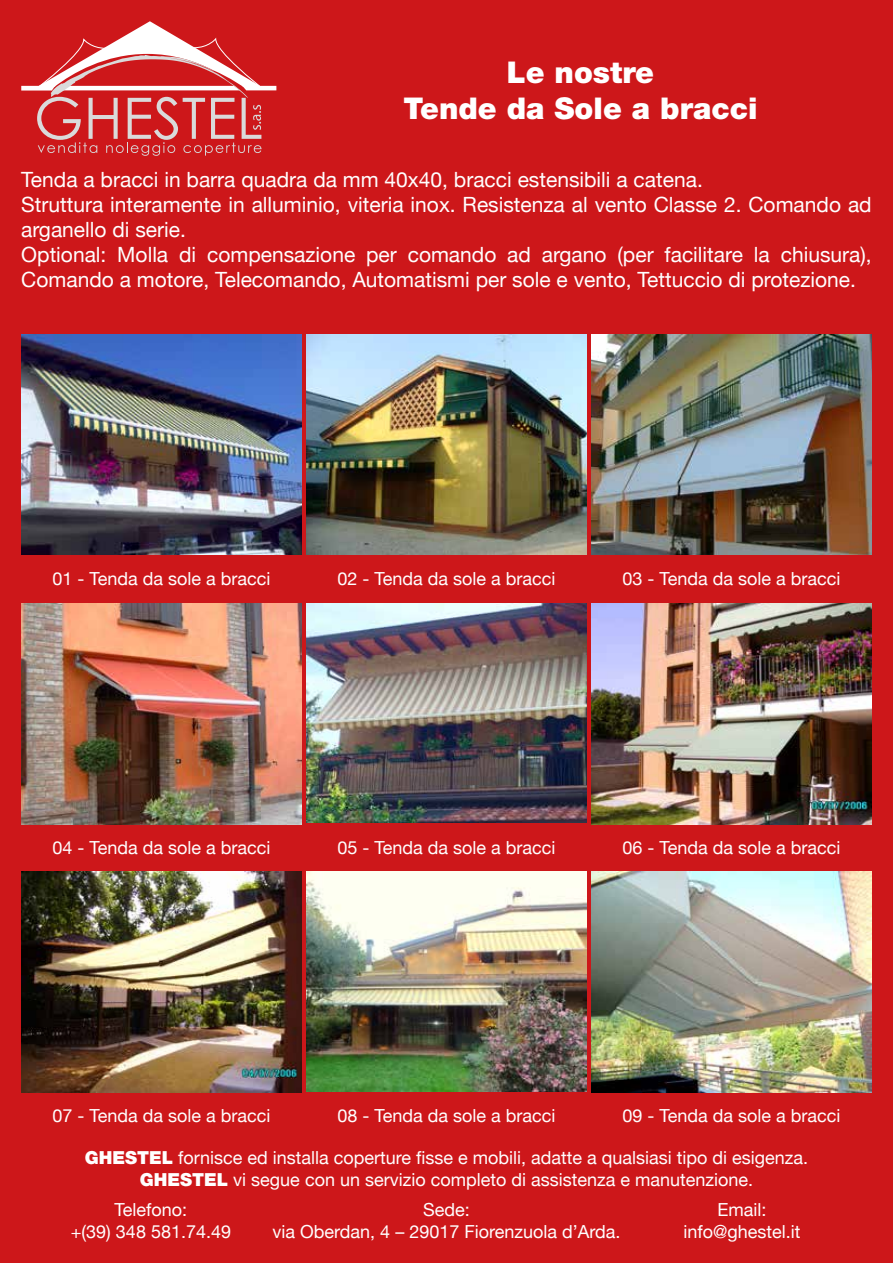
<style>
.page{position:relative;width:893px;height:1263px;background:#cd171a}
.page>*{position:absolute;margin:0;border:0;box-sizing:border-box;transform-origin:0 0}
.t1{font:900 30px/36px "Helvetica Neue";color:#fff;text-align:center}
.t2{font:21px/25.2px "Helvetica Neue";color:#fff}
.t3{font:18px/21.6px "Helvetica Neue";color:#fff;text-align:center}
.s1{font-weight:900}
</style>
<div class="page">
<svg style="left:21px;top:21px;width:255px;height:135px"></svg>
<img style="left:306px;top:334px;width:281px;height:221px">
<img style="left:21px;top:334px;width:281px;height:221px">
<img style="left:591px;top:334px;width:281px;height:221px">
<img style="left:306px;top:603px;width:281px;height:219px">
<img style="left:21px;top:603px;width:281px;height:221px">
<img style="left:591px;top:603px;width:281px;height:221px">
<img style="left:306px;top:872px;width:281px;height:219px">
<img style="left:21px;top:872px;width:281px;height:220px">
<img style="left:591px;top:872px;width:281px;height:220px">
<h1 class="t1" style="left:403px;top:54px;width:356px">Le nostre<br>Tende da Sole a bracci</h1>
<p class="t2" style="left:21px;top:168px;width:852px">Tenda a bracci in barra quadra da mm 40x40, bracci estensibili a catena.<br>Struttura interamente in alluminio, viteria inox. Resistenza al vento Classe 2. Comando ad arganello di serie.<br>Optional: Molla di compensazione per comando ad argano (per facilitare la chiusura), Comando a motore, Telecomando, Automatismi per sole e vento, Tettuccio di protezione.</p>
<p class="t3" style="left:53px;top:569px;width:220px">01 - Tenda da sole a bracci</p>
<p class="t3" style="left:337px;top:569px;width:220px">02 - Tenda da sole a bracci</p>
<p class="t3" style="left:622px;top:569px;width:220px">03 - Tenda da sole a bracci</p>
<p class="t3" style="left:53px;top:838px;width:220px">04 - Tenda da sole a bracci</p>
<p class="t3" style="left:337px;top:838px;width:220px">05 - Tenda da sole a bracci</p>
<p class="t3" style="left:622px;top:838px;width:220px">06 - Tenda da sole a bracci</p>
<p class="t3" style="left:53px;top:1106px;width:220px">07 - Tenda da sole a bracci</p>
<p class="t3" style="left:337px;top:1106px;width:220px">08 - Tenda da sole a bracci</p>
<p class="t3" style="left:622px;top:1106px;width:220px">09 - Tenda da sole a bracci</p>
<p class="t3" style="left:85px;top:1148px;width:725px"><span class="s1">GHESTEL</span> fornisce ed installa coperture fisse e mobili, adatte a qualsiasi tipo di esigenza.<br><span class="s1">GHESTEL</span> vi segue con un servizio completo di assistenza e manutenzione.</p>
<p class="t3" style="left:273px;top:1200px;width:349px">Sede:<br>via Oberdan, 4 – 29017 Fiorenzuola d’Arda.</p>
<p class="t3" style="left:71px;top:1200px;width:162px">Telefono:<br>+(39) 348 581.74.49</p>
<p class="t3" style="left:683px;top:1200px;width:119px">Email: info@ghestel.it</p>
</div>
